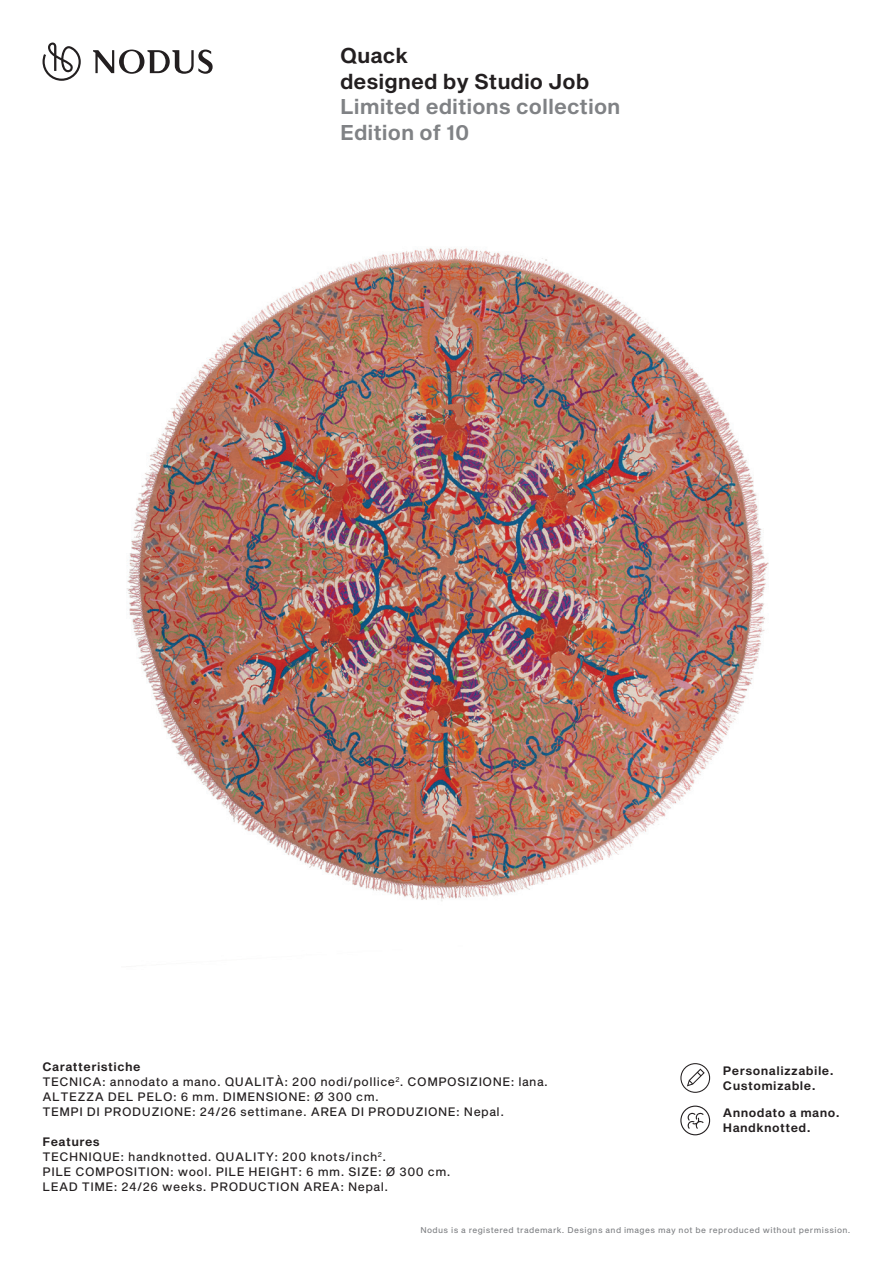
<style>
.page{position:relative;width:893px;height:1263px;background:#fff}
.page>*{position:absolute;margin:0;border:0;box-sizing:border-box;transform-origin:0 0}
.t1{font:21px/25.5px "Sequel Sans Semi Bold Body";color:#808285}
.t2{font:21px/25.5px "Sequel Sans Semi Bold Body";color:#231f20}
.t3{font:12px/15px "Sequel Sans Roman Body";letter-spacing:.04em;color:#231f20}
.t4{font:12px/15px "Sequel Sans Semi Bold Body";letter-spacing:.04em;color:#231f20}
.t5{font:8.25px "Sequel Sans Roman Body";letter-spacing:.05em;color:#808285}
</style>
<div class="page">
<svg style="left:43px;top:43px;width:38px;height:38px"></svg>
<svg style="left:93px;top:50px;width:120px;height:24px"></svg>
<svg style="left:680px;top:1063px;width:30px;height:30px"></svg>
<img style="left:126px;top:247px;width:643px;height:654px">
<svg style="left:680px;top:1105px;width:30px;height:30px"></svg>
<h1 class="t2" style="left:340px;top:44px;width:251px">Quack<br>designed by Studio Job</h1>
<h1 class="t1" style="left:340px;top:95px;width:282px">Limited editions collection<br>Edition of 10</h1>
<p class="t4" style="left:43px;top:1059px;width:100px">Caratteristiche</p>
<p class="t3" style="left:43px;top:1074px;width:507px">TECNICA: annodato a mano. QUALITÀ: 200 nodi/pollice<sup>2</sup>. COMPOSIZIONE: lana.<br>ALTEZZA DEL PELO: 6 mm. DIMENSIONE: Ø 300 cm.<br>TEMPI DI PRODUZIONE: 24/26 settimane. AREA DI PRODUZIONE: Nepal.</p>
<p class="t4" style="left:43px;top:1134px;width:59px">Features</p>
<p class="t3" style="left:43px;top:1149px;width:410px">TECHNIQUE: handknotted. QUALITY: 200 knots/inch<sup>2</sup>.<br>PILE COMPOSITION: wool. PILE HEIGHT: 6 mm. SIZE: Ø 300 cm.<br>LEAD TIME: 24/26 weeks. PRODUCTION AREA: Nepal.</p>
<p class="t4" style="left:723px;top:1063px;width:112px">Personalizzabile.<br>Customizable.</p>
<p class="t4" style="left:723px;top:1106px;width:118px">Annodato a mano.<br>Handknotted.</p>
<p class="t5" style="left:420px;top:1224px;width:432px">Nodus is a registered trademark. Designs and images may not be reproduced without permission.</p>
</div>
